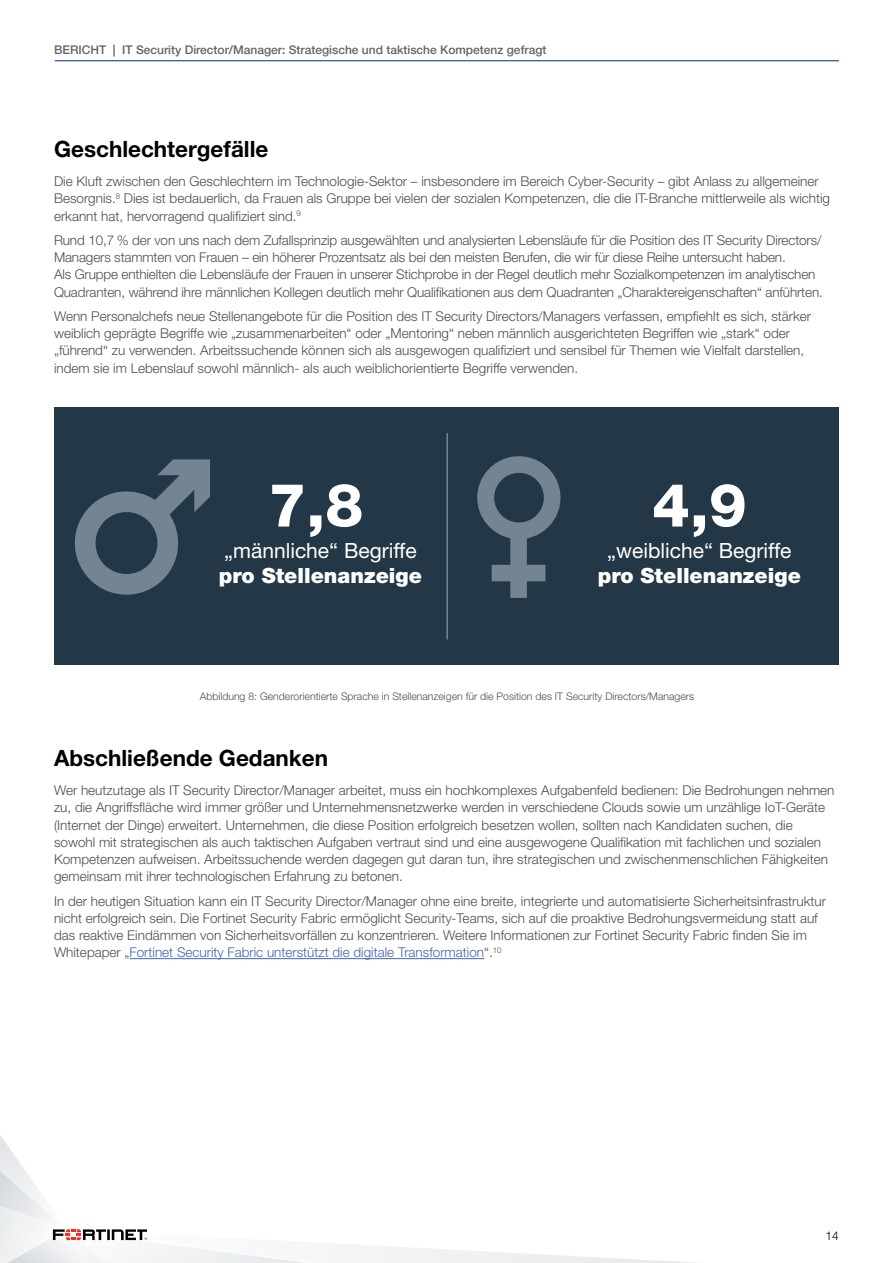
<style>
.page{position:relative;width:893px;height:1263px;background:#fff}
.page>*{position:absolute;margin:0;border:0;box-sizing:border-box;transform-origin:0 0}
.t1{font:800 60px "Helvetica Neue LT Pro";color:#fff}
.t2{font:700 22.5px "Helvetica Neue LT Pro";color:#000}
.t3{font:21px "Helvetica Neue LT Pro";color:#fff}
.t4{font:900 21px "Helvetica Neue LT Pro";color:#fff}
.t5{font:300 13.5px/17.2px "Helvetica Neue LT Pro";color:#4d4d4f}
.t6{font:500 12px "Helvetica Neue LT Pro";color:#636466}
.t7{font:300 12px "Helvetica Neue LT Pro";color:#000}
.t8{font:300 10.5px "Helvetica Neue LT Pro";color:#4d4d4f}
.s1{font-weight:700}
.s2{color:#4266ae}
</style>
<div class="page">
<svg style="left:0;top:1135px;width:697px;height:128px"></svg>
<hr style="left:55px;top:60px;width:784px;height:1px;background:#002d74">
<hr style="left:130px;top:958px;width:354px;height:1px;background:#4266ae">
<div style="left:54px;top:407px;width:785px;height:258px;background:#233746"></div>
<hr style="left:446px;top:433px;width:2px;height:206px;background:#738592">
<svg style="left:477px;top:456px;width:83px;height:142px"></svg>
<svg style="left:75px;top:459px;width:135px;height:136px"></svg>
<p class="t6" style="left:54px;top:42px;width:494px">BERICHT <span class="s1">|</span> IT Security Director/Manager: Strategische und taktische Kompetenz gefragt</p>
<h2 class="t2" style="left:54px;top:135px;width:216px">Geschlechtergefälle</h2>
<p class="t5" style="left:54px;top:172px;width:778px">Die Kluft zwischen den Geschlechtern im Technologie-Sektor – insbesondere im Bereich Cyber-Security – gibt Anlass zu allgemeiner<br>Besorgnis.<sup>8</sup> Dies ist bedauerlich, da Frauen als Gruppe bei vielen der sozialen Kompetenzen, die die IT-Branche mittlerweile als wichtig erkannt hat, hervorragend qualifiziert sind.<sup>9</sup></p>
<p class="t5" style="left:54px;top:231px;width:770px">Rund 10,7 % der von uns nach dem Zufallsprinzip ausgewählten und analysierten Lebensläufe für die Position des IT Security Directors/ Managers stammten von Frauen – ein höherer Prozentsatz als bei den meisten Berufen, die wir für diese Reihe untersucht haben.<br>Als Gruppe enthielten die Lebensläufe der Frauen in unserer Stichprobe in der Regel deutlich mehr Sozialkompetenzen im analytischen Quadranten, während ihre männlichen Kollegen deutlich mehr Qualifikationen aus dem Quadranten „Charaktereigenschaften“ anführten.</p>
<p class="t5" style="left:54px;top:307px;width:759px">Wenn Personalchefs neue Stellenangebote für die Position des IT Security Directors/Managers verfassen, empfiehlt es sich, stärker weiblich geprägte Begriffe wie „zusammenarbeiten“ oder „Mentoring“ neben männlich ausgerichteten Begriffen wie „stark“ oder „führend“ zu verwenden. Arbeitssuchende können sich als ausgewogen qualifiziert und sensibel für Themen wie Vielfalt darstellen, indem sie im Lebenslauf sowohl männlich- als auch weiblichorientierte Begriffe verwenden.</p>
<h1 class="t1" style="left:269px;top:469px;width:96px">7,8</h1>
<h1 class="t1" style="left:652px;top:469px;width:96px">4,9</h1>
<h3 class="t3" style="left:224px;top:537px;width:194px">„männliche“ Begriffe</h3>
<h3 class="t4" style="left:219px;top:563px;width:205px">pro Stellenanzeige</h3>
<h3 class="t3" style="left:607px;top:537px;width:186px">„weibliche“ Begriffe</h3>
<h3 class="t4" style="left:598px;top:563px;width:205px">pro Stellenanzeige</h3>
<p class="t8" style="left:200px;top:690px;width:496px">Abbildung 8: Genderorientierte Sprache in Stellenanzeigen für die Position des IT Security Directors/Managers</p>
<h2 class="t2" style="left:54px;top:744px;width:276px">Abschließende Gedanken</h2>
<p class="t5" style="left:54px;top:781px;width:782px">Wer heutzutage als IT Security Director/Manager arbeitet, muss ein hochkomplexes Aufgabenfeld bedienen: Die Bedrohungen nehmen zu, die Angriffsfläche wird immer größer und Unternehmensnetzwerke werden in verschiedene Clouds sowie um unzählige IoT-Geräte (Internet der Dinge) erweitert. Unternehmen, die diese Position erfolgreich besetzen wollen, sollten nach Kandidaten suchen, die sowohl mit strategischen als auch taktischen Aufgaben vertraut sind und eine ausgewogene Qualifikation mit fachlichen und sozialen Kompetenzen aufweisen. Arbeitssuchende werden dagegen gut daran tun, ihre strategischen und zwischenmenschlichen Fähigkeiten gemeinsam mit ihrer technologischen Erfahrung zu betonen.</p>
<p class="t5" style="left:54px;top:892px;width:773px">In der heutigen Situation kann ein IT Security Director/Manager ohne eine breite, integrierte und automatisierte Sicherheitsinfrastruktur nicht erfolgreich sein. Die Fortinet Security Fabric ermöglicht Security-Teams, sich auf die proaktive Bedrohungsvermeidung statt auf das reaktive Eindämmen von Sicherheitsvorfällen zu konzentrieren. Weitere Informationen zur Fortinet Security Fabric finden Sie im Whitepaper „<span class="s2">Fortinet Security Fabric unterstützt die digitale Transformation</span>“.<sup>10</sup></p>
<p class="t7" style="left:826px;top:1229px;width:15px">14</p>
</div>
